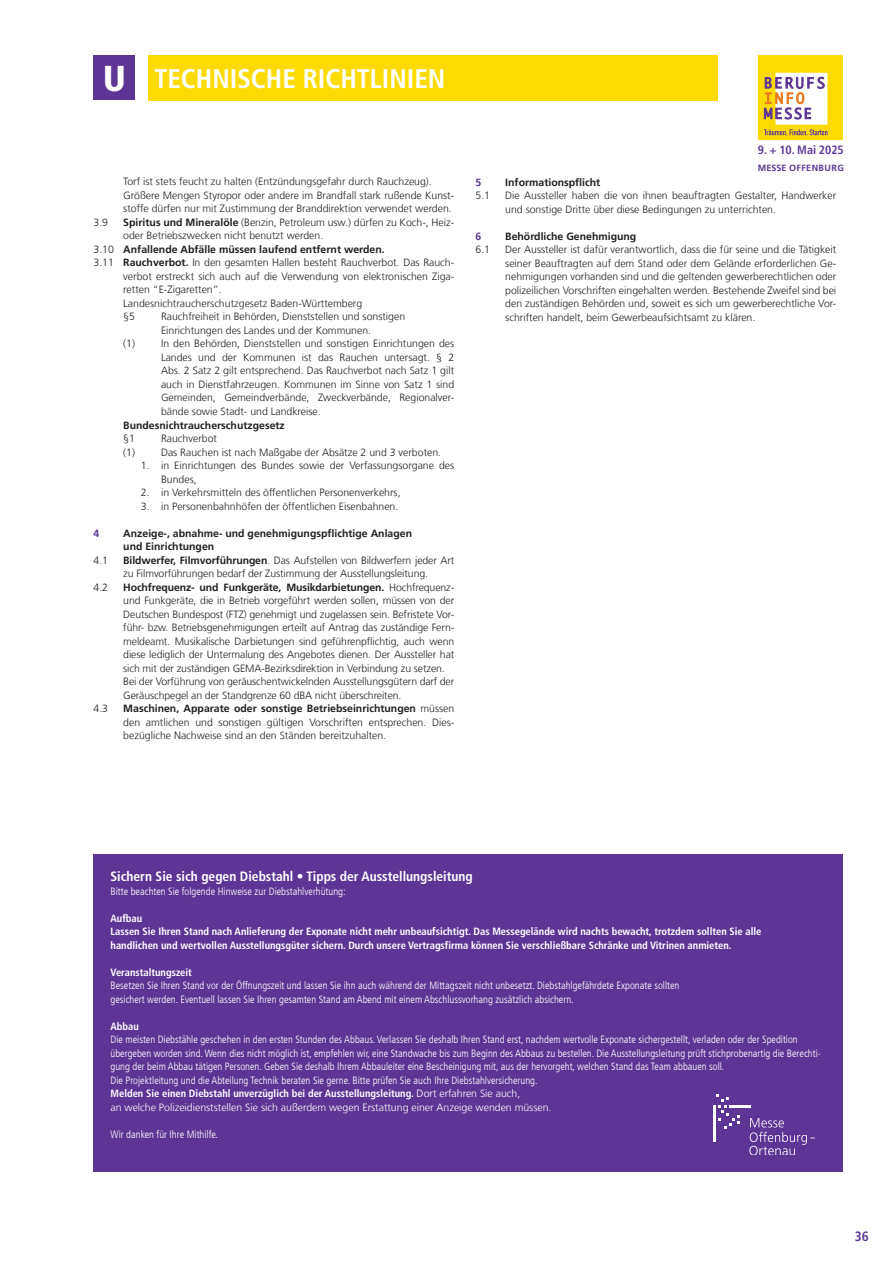
<style>
.page{position:relative;width:893px;height:1263px;background:#fff}
.page>*{position:absolute;margin:0;border:0;box-sizing:border-box;transform-origin:0 0}
.t1{font:700 condensed 27px "Frutiger LT Com";color:#fff}
.t2{font:700 condensed 13.5px "Frutiger LT Com";color:#fff}
.t3{font:700 condensed 13.5px "Frutiger LT Com";color:#5d3695}
.t4{font:700 condensed 12px "Frutiger LT Com";color:#5d3695}
.t5{font:300 10.5px/13.5px "Frutiger LT Com";color:#231f20}
.t6{font:300 condensed 10.5px/13.5px "Frutiger LT Com";color:#fff}
.t7{font:700 condensed 10.5px/13.5px "Frutiger LT Com";color:#fff}
.t8{font:700 10.5px/13.5px "Frutiger LT Com";color:#231f20}
.t9{font:700 10.5px "Frutiger LT Com";color:#5d3695}
.t10{font:700 9px "Frutiger LT Std";letter-spacing:.045em;color:#5d3695}
.s1{font-weight:900;font-size:36px}
.s2{font-weight:700}
.s3{font-weight:300}
.s4{font-stretch:normal}
</style>
<div class="page">
<div style="left:149px;top:55px;width:569px;height:46px;background:#fcdb04"></div>
<div style="left:94px;top:55px;width:41px;height:45px;background:#5d3695"></div>
<svg style="left:758px;top:55px;width:85px;height:85px"></svg>
<div style="left:94px;top:854px;width:749px;height:318px;background:#5d3695"></div>
<hr style="left:729px;top:1105px;width:21px;height:2px;background:#fff">
<svg style="left:716px;top:1094px;width:24px;height:34px"></svg>
<hr style="left:713px;top:1105px;width:3px;height:37px;background:#fff">
<svg style="left:749px;top:1118px;width:66px;height:37px"></svg>
<h1 class="t1" style="left:103px;top:62px;width:344px"><span class="s1">U</span> TECHNISCHE RICHTLINIEN</h1>
<p class="t5" style="left:123px;top:175px;width:332px">Torf ist stets feucht zu halten (Entzündungsgefahr durch Rauchzeug).<br>Größere Mengen Styropor oder andere im Brandfall stark rußende Kunst&shy;stoffe dürfen nur mit Zustimmung der Branddirektion verwendet werden.</p>
<p class="t5" style="left:94px;top:216px;width:16px">3.9</p>
<p class="t5" style="left:123px;top:216px;width:332px"><span class="s2">Spiritus und Mineralöle</span> (Benzin, Petroleum usw.) dürfen zu Koch-, Heiz-</p>
<p class="t5" style="left:123px;top:229px;width:201px">oder Betriebszwecken nicht benutzt werden.</p>
<p class="t8" style="left:94px;top:243px;width:293px"><span class="s3">3.10</span> Anfallende Abfälle müssen laufend entfernt werden.</p>
<p class="t5" style="left:94px;top:256px;width:362px">3.11 <span class="s2">Rauchverbot.</span> In den gesamten Hallen besteht Rauchverbot. Das Rauch-</p>
<p class="t5" style="left:123px;top:270px;width:332px">verbot erstreckt sich auch auf die Verwendung von elektronischen Ziga-</p>
<p class="t5" style="left:123px;top:283px;width:100px">retten “E-Zigaretten”.</p>
<p class="t5" style="left:123px;top:297px;width:240px">Landesnichtraucherschutzgesetz Baden-Württemberg</p>
<p class="t5" style="left:123px;top:310px;width:13px">§5</p>
<p class="t5" style="left:161px;top:310px;width:246px">Rauchfreiheit in Behörden, Dienststellen und sonstigen<br>Einrichtungen des Landes und der Kommunen.</p>
<p class="t5" style="left:123px;top:337px;width:13px">(1)</p>
<p class="t5" style="left:161px;top:337px;width:295px;text-align:justify">In den Behörden, Dienststellen und sonstigen Einrichtungen des Landes und der Kommunen ist das Rauchen untersagt. § 2<br>Abs. 2 Satz 2 gilt entsprechend. Das Rauchverbot nach Satz 1 gilt auch in Dienstfahrzeugen. Kommunen im Sinne von Satz 1 sind Gemeinden, Gemeindverbände, Zweckverbände, Regionalver&shy;bände sowie Stadt- und Landkreise.</p>
<p class="t8" style="left:123px;top:418px;width:163px">Bundesnichtraucherschutzgesetz</p>
<p class="t5" style="left:123px;top:432px;width:13px">§1</p>
<p class="t5" style="left:161px;top:432px;width:58px">Rauchverbot</p>
<p class="t5" style="left:123px;top:445px;width:13px">(1)</p>
<p class="t5" style="left:161px;top:445px;width:282px">Das Rauchen ist nach Maßgabe der Absätze 2 und 3 verboten.</p>
<p class="t5" style="left:161px;top:459px;width:295px;text-indent:-20px">1. in Einrichtungen des Bundes sowie der Verfassungsorgane des<br>Bundes,</p>
<p class="t5" style="left:141px;top:486px;width:261px">2. in Verkehrsmitteln des öffentlichen Personenverkehrs,</p>
<p class="t5" style="left:141px;top:499px;width:259px">3. in Personenbahnhöfen der öffentlichen Eisenbahnen.</p>
<p class="t9" style="left:94px;top:527px;width:7px">4</p>
<p class="t8" style="left:123px;top:526px;width:290px">Anzeige-, abnahme- und genehmigungspflichtige Anlagen und Einrichtungen</p>
<p class="t5" style="left:94px;top:553px;width:16px">4.1</p>
<p class="t5" style="left:123px;top:553px;width:332px"><span class="s2">Bildwerfer, Filmvorführungen</span>. Das Aufstellen von Bildwerfern jeder Art zu Filmvorführungen bedarf der Zustimmung der Ausstellungsleitung.</p>
<p class="t5" style="left:94px;top:580px;width:16px">4.2</p>
<p class="t5" style="left:123px;top:580px;width:332px"><span class="s2">Hochfrequenz- und Funkgeräte, Musikdarbietungen.</span> Hochfrequenz&shy;und Funkgeräte, die in Betrieb vorgeführt werden sollen, müssen von der Deutschen Bundespost (FTZ) genehmigt und zugelassen sein. Befristete Vor&shy;führ- bzw. Betriebsgenehmigungen erteilt auf Antrag das zuständige Fern&shy;meldeamt. Musikalische Darbietungen sind geführenpflichtig, auch wenn diese lediglich der Untermalung des Angebotes dienen. Der Aussteller hat sich mit der zuständigen GEMA-Bezirksdirektion in Verbindung zu setzen.<br>Bei der Vorführung von geräuschentwickelnden Ausstellungsgütern darf der Geräuschpegel an der Standgrenze 60 dBA nicht überschreiten.</p>
<p class="t5" style="left:94px;top:702px;width:16px">4.3</p>
<p class="t5" style="left:123px;top:702px;width:332px;text-align:justify"><span class="s2">Maschinen, Apparate oder sonstige Betriebseinrichtungen</span> müssen den amtlichen und sonstigen gültigen Vorschriften entsprechen. Dies&shy;bezügliche Nachweise sind an den Ständen bereitzuhalten.</p>
<p class="t4" style="left:758px;top:143px;width:87px">9. + 10. Mai 2025</p>
<p class="t10" style="left:758px;top:162px;width:87px">MESSE OFFENBURG</p>
<p class="t9" style="left:475px;top:176px;width:7px">5</p>
<p class="t8" style="left:505px;top:175px;width:97px">Informationspflicht</p>
<p class="t5" style="left:475px;top:189px;width:16px">5.1</p>
<p class="t5" style="left:505px;top:189px;width:332px">Die Aussteller haben die von ihnen beauftragten Gestalter, Handwerker und sonstige Dritte über diese Bedingungen zu unterrichten.</p>
<p class="t9" style="left:475px;top:230px;width:7px">6</p>
<p class="t8" style="left:505px;top:229px;width:133px">Behördliche Genehmigung</p>
<p class="t5" style="left:475px;top:243px;width:16px">6.1</p>
<p class="t5" style="left:505px;top:243px;width:332px;text-align:justify">Der Aussteller ist dafür verantwortlich, dass die für seine und die Tätigkeit seiner Beauftragten auf dem Stand oder dem Gelände erforderlichen Ge&shy;nehmigungen vorhanden sind und die geltenden gewerberechtlichen oder polizeilichen Vorschriften eingehalten werden. Bestehende Zweifel sind bei den zuständigen Behörden und, soweit es sich um gewerberechtliche Vor&shy;schriften handelt, beim Gewerbeaufsichtsamt zu klären.</p>
<p class="t2" style="left:111px;top:868px;width:364px">Sichern Sie sich gegen Diebstahl • Tipps der Ausstellungsleitung</p>
<p class="t6" style="left:111px;top:884px;width:237px">Bitte beachten Sie folgende Hinweise zur Diebstahlverhütung:</p>
<p class="t7" style="left:111px;top:911px;width:652px">Aufbau<br>Lassen Sie Ihren Stand nach Anlieferung der Exponate nicht mehr unbeaufsichtigt. Das Messegelände wird nachts bewacht, trotzdem sollten Sie alle handlichen und wertvollen Ausstellungsgüter sichern. Durch unsere Vertragsfirma können Sie verschließbare Schränke und Vitrinen anmieten.</p>
<p class="t7" style="left:111px;top:965px;width:83px">Veranstaltungszeit</p>
<p class="t6" style="left:111px;top:979px;width:570px">Besetzen Sie Ihren Stand vor der Öffnungszeit und lassen Sie ihn auch während der Mittagszeit nicht unbesetzt. Diebstahlgefährdete Exponate sollten gesichert werden. Eventuell lassen Sie Ihren gesamten Stand am Abend mit einem Abschlussvorhang zusätzlich absichern.</p>
<p class="t7" style="left:111px;top:1019px;width:30px">Abbau</p>
<p class="t6" style="left:111px;top:1033px;width:712px">Die meisten Diebstähle geschehen in den ersten Stunden des Abbaus. Verlassen Sie deshalb Ihren Stand erst, nachdem wertvolle Exponate sichergestellt, verladen oder der Spedition übergeben worden sind. Wenn dies nicht möglich ist, empfehlen wir, eine Standwache bis zum Beginn des Abbaus zu bestellen. Die Ausstellungsleitung prüft stichprobenartig die Berechti&shy;gung der beim Abbau tätigen Personen. Geben Sie deshalb Ihrem Abbauleiter eine Bescheinigung mit, aus der hervorgeht, welchen Stand das Team abbauen soll.<br>Die Projektleitung und die Abteilung Technik beraten Sie gerne. Bitte prüfen Sie auch Ihre Diebstahlversicherung.<br><span class="s2">Melden Sie einen Diebstahl unverzüglich bei der Ausstellungsleitung.</span> <span class="s4">Dort erfahren Sie auch,<br>an welche Polizeidienststellen Sie sich außerdem wegen Erstattung einer Anzeige wenden müssen.</span></p>
<p class="t6" style="left:111px;top:1127px;width:109px">Wir danken für Ihre Mithilfe.</p>
<p class="t3" style="left:855px;top:1228px;width:16px">36</p>
</div>
